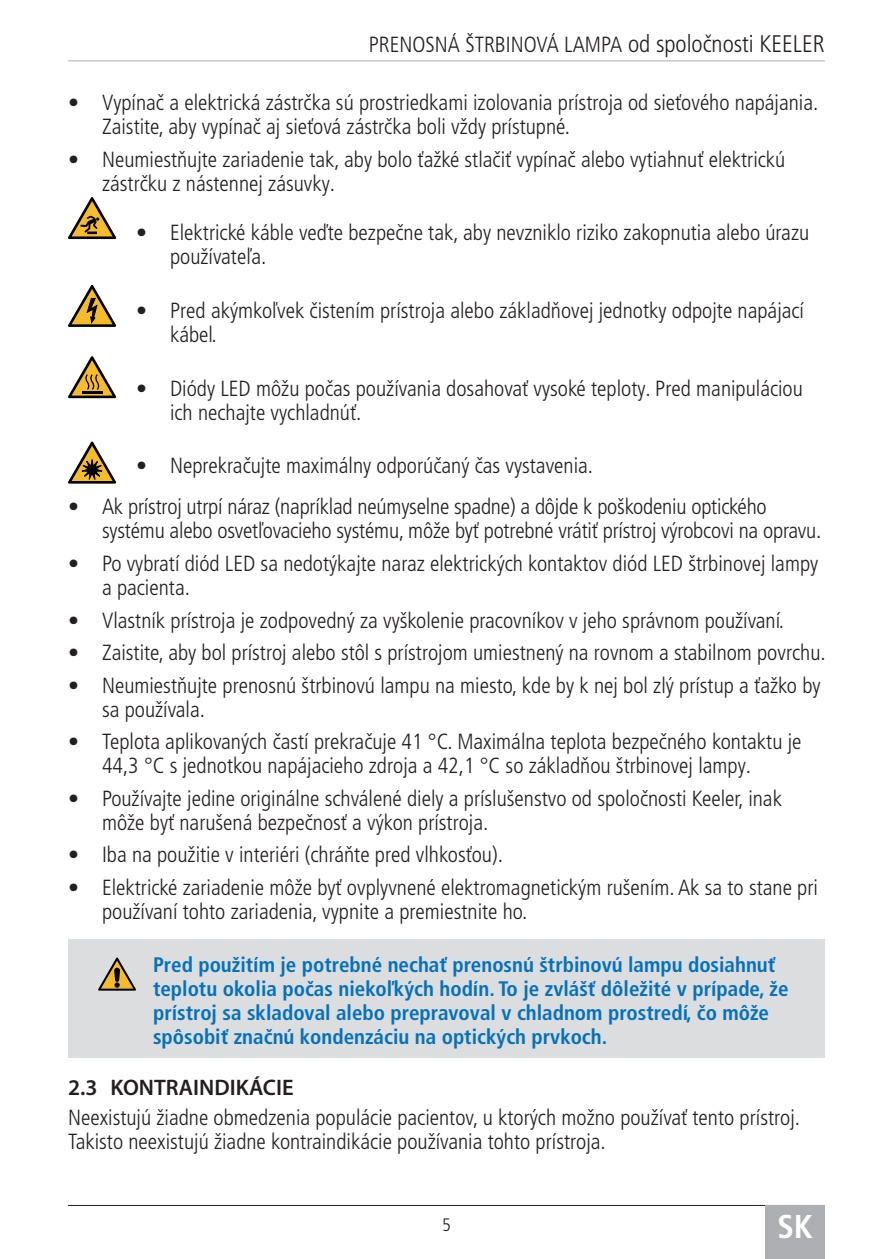
<style>
.page{position:relative;width:893px;height:1259px;background:#fff}
.page>*{position:absolute;margin:0;border:0;box-sizing:border-box;transform-origin:0 0}
.t1{font:700 condensed 33px "Frutiger LT Pro";color:#fff}
.t2{font:600 22.5px "Myriad Pro";color:#231f20}
.t3{font:300 condensed 21.9px/24px "Frutiger LT Pro";color:#231f20}
.t4{font:700 condensed 21px/24px "Frutiger LT Pro";color:#0372bb}
.t5{font:300 condensed 18px "Frutiger LT Pro";color:#231f20}
.s1{font-size:24px}
</style>
<div class="page">
<hr style="left:68px;top:1205px;width:757px;height:1px;background:#231f20">
<div style="left:765px;top:1205px;width:60px;height:54px;background:#aeafb3"></div>
<hr style="left:68px;top:60px;width:757px;height:1px;background:#aeafb3">
<div style="left:68px;top:939px;width:757px;height:119px;background:#dcdddf"></div>
<svg style="left:68px;top:197px;width:48px;height:42px"></svg>
<svg style="left:68px;top:285px;width:48px;height:42px"></svg>
<svg style="left:68px;top:356px;width:48px;height:42px"></svg>
<svg style="left:68px;top:441px;width:48px;height:42px"></svg>
<svg style="left:98px;top:957px;width:38px;height:33px"></svg>
<p class="t3" style="left:369px;top:33px;width:458px">PRENOSNÁ ŠTRBINOVÁ LAMPA <span class="s1">od spoločnosti KEELER</span></p>
<p class="t3" style="left:102px;top:91px;width:718px;text-indent:-34px">• Vypínač a elektrická zástrčka sú prostriedkami izolovania prístroja od sieťového napájania.<br>Zaistite, aby vypínač aj sieťová zástrčka boli vždy prístupné.</p>
<p class="t3" style="left:102px;top:147px;width:685px;text-indent:-34px">• Neumiestňujte zariadenie tak, aby bolo ťažké stlačiť vypínač alebo vytiahnuť elektrickú zástrčku z nástennej zásuvky.</p>
<p class="t3" style="left:170px;top:221px;width:641px;text-indent:-34px">• Elektrické káble veďte bezpečne tak, aby nevzniklo riziko zakopnutia alebo úrazu používateľa.</p>
<p class="t3" style="left:170px;top:298px;width:635px;text-indent:-34px">• Pred akýmkoľvek čistením prístroja alebo základňovej jednotky odpojte napájací kábel.</p>
<p class="t3" style="left:170px;top:376px;width:634px;text-indent:-34px">• Diódy LED môžu počas používania dosahovať vysoké teploty. Pred manipuláciou ich nechajte vychladnúť.</p>
<p class="t3" style="left:136px;top:454px;width:459px">• Neprekračujte maximálny odporúčaný čas vystavenia.</p>
<p class="t3" style="left:102px;top:495px;width:721px;text-indent:-34px">• Ak prístroj utrpí náraz (napríklad neúmyselne spadne) a dôjde k poškodeniu optického systému alebo osvetľovacieho systému, môže byť potrebné vrátiť prístroj výrobcovi na opravu.</p>
<p class="t3" style="left:102px;top:551px;width:718px;text-indent:-34px">• Po vybratí diód LED sa nedotýkajte naraz elektrických kontaktov diód LED štrbinovej lampy a pacienta.</p>
<p class="t3" style="left:68px;top:608px;width:717px">• Vlastník prístroja je zodpovedný za vyškolenie pracovníkov v jeho správnom používaní.</p>
<p class="t3" style="left:68px;top:640px;width:759px">• Zaistite, aby bol prístroj alebo stôl s prístrojom umiestnený na rovnom a stabilnom povrchu.</p>
<p class="t3" style="left:102px;top:673px;width:720px;text-indent:-34px">• Neumiestňujte prenosnú štrbinovú lampu na miesto, kde by k nej bol zlý prístup a ťažko by sa používala.</p>
<p class="t3" style="left:102px;top:729px;width:701px;text-indent:-34px">• Teplota aplikovaných častí prekračuje 41 °C. Maximálna teplota bezpečného kontaktu je<br>44,3 °C s jednotkou napájacieho zdroja a 42,1 °C so základňou štrbinovej lampy.</p>
<p class="t3" style="left:102px;top:786px;width:681px;text-indent:-34px">• Používajte jedine originálne schválené diely a príslušenstvo od spoločnosti Keeler, inak môže byť narušená bezpečnosť a výkon prístroja.</p>
<p class="t3" style="left:68px;top:842px;width:436px">• Iba na použitie v interiéri (chráňte pred vlhkosťou).</p>
<p class="t3" style="left:102px;top:875px;width:717px;text-indent:-34px">• Elektrické zariadenie môže byť ovplyvnené elektromagnetickým rušením. Ak sa to stane pri používaní tohto zariadenia, vypnite a premiestnite ho.</p>
<p class="t4" style="left:153px;top:953px;width:637px">Pred použitím je potrebné nechať prenosnú štrbinovú lampu dosiahnuť teplotu okolia počas niekoľkých hodín. To je zvlášť dôležité v prípade, že prístroj sa skladoval alebo prepravoval v chladnom prostredí, čo môže spôsobiť značnú kondenzáciu na optických prvkoch.</p>
<p class="t2" style="left:68px;top:1073px;width:227px">2.3 KONTRAINDIKÁCIE</p>
<p class="t3" style="left:68px;top:1105px;width:734px">Neexistujú žiadne obmedzenia populácie pacientov, u ktorých možno používať tento prístroj.<br>Takisto neexistujú žiadne kontraindikácie používania tohto prístroja.</p>
<p class="t5" style="left:442px;top:1214px;width:10px">5</p>
<h1 class="t1" style="left:777px;top:1207px;width:37px">SK</h1>
</div>
